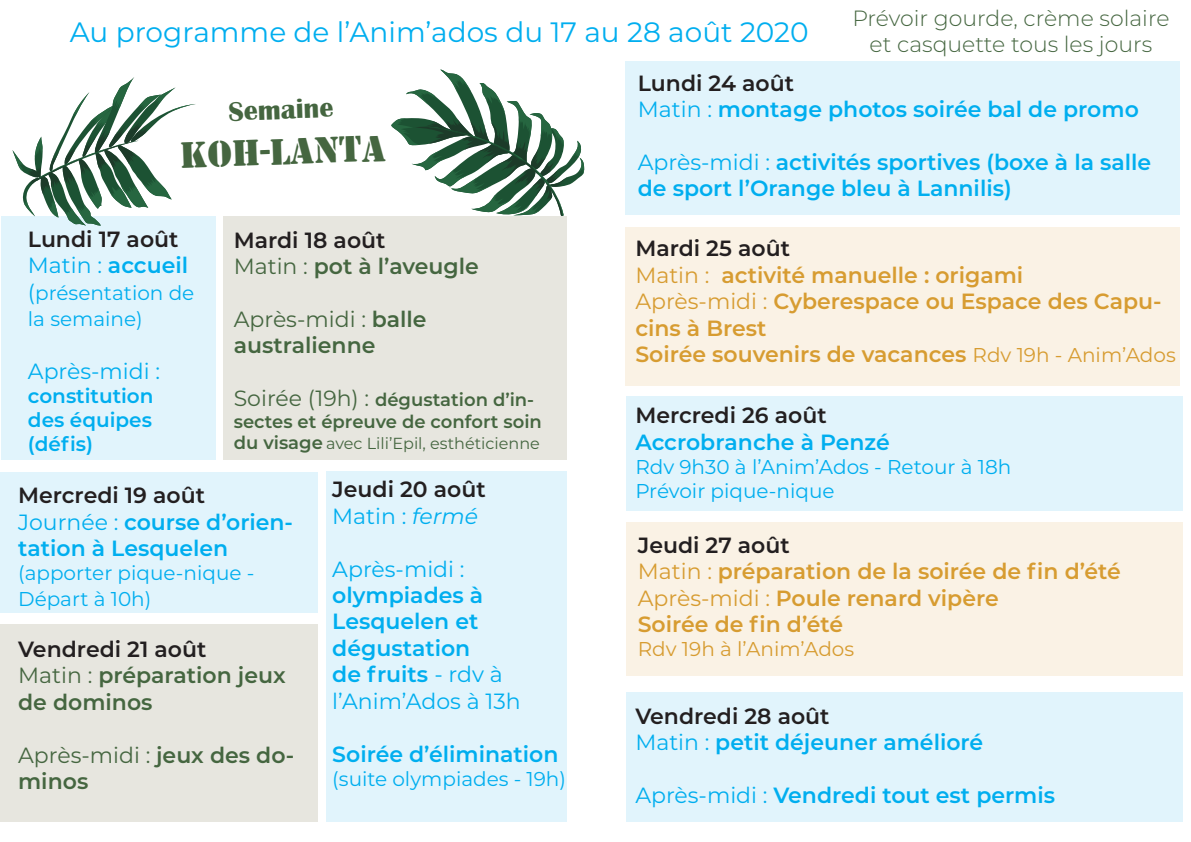
<style>
.page{position:relative;width:1191px;height:842px;background:#fff}
.page>*{position:absolute;margin:0;border:0;box-sizing:border-box;transform-origin:0 0}
.t1{font:38px "Stencil";color:#456640}
.t2{font:28px "Montserrat";color:#00aeef}
.t3{font:700 28px "Britannic";color:#456640}
.t4{font:600 22px/26.4px "Montserrat";color:#00aeef}
.t5{font:600 22px/26.4px "Montserrat";color:#d79c31}
.t6{font:600 22px "Montserrat";color:#231f20}
.t7{font:600 22px/26.4px "Montserrat";color:#456640}
.t8{font:22px/26.4px "Montserrat";color:#00aeef}
.t9{font:300 22px "Montserrat";color:#456640}
.t10{font:22px "Montserrat";color:#456640}
.t11{font:20px/26.4px "Montserrat";color:#00aeef}
.t12{font:600 20px/24px "Montserrat";color:#00aeef}
.t13{font:20px "Montserrat";color:#d79c31}
.t14{font:600 18px/21.6px "Montserrat";color:#456640}
.t15{font:16px "Montserrat";color:#456640}
.s1{font-weight:400}
.s2{font-size:22px}
.s3{font-weight:600}
.s4{font-weight:400;font-size:22px}
.s5{font-weight:600;font-size:18px}
.s6{font-style:italic}
.s7{font-weight:400;font-size:20px}
</style>
<div class="page">
<div style="left:1px;top:216px;width:214px;height:243px;background:#e1f4fc"></div>
<div style="left:625px;top:62px;width:554px;height:153px;background:#e1f4fc"></div>
<div style="left:625px;top:227px;width:554px;height:159px;background:#faf2e5"></div>
<div style="left:625px;top:396px;width:557px;height:114px;background:#e1f4fc"></div>
<div style="left:625px;top:522px;width:557px;height:154px;background:#faf2e5"></div>
<div style="left:625px;top:693px;width:557px;height:129px;background:#e1f4fc"></div>
<div style="left:223px;top:216px;width:343px;height:243px;background:#e7e6df"></div>
<div style="left:0;top:473px;width:317px;height:140px;background:#e1f4fc"></div>
<div style="left:326px;top:471px;width:240px;height:351px;background:#e1f4fc"></div>
<div style="left:0;top:624px;width:317px;height:198px;background:#e7e6df"></div>
<svg style="left:12px;top:77px;width:184px;height:149px"></svg>
<svg style="left:391px;top:70px;width:193px;height:147px"></svg>
<p class="t2" style="left:70px;top:13px;width:740px">Au programme de l’Anim’ados du 17 au 28 août 2020</p>
<p class="t9" style="left:852px;top:3px;width:319px">Prévoir gourde, crème solaire</p>
<p class="t9" style="left:869px;top:29px;width:284px">et casquette tous les jours</p>
<p class="t3" style="left:228px;top:95px;width:106px;rotate:-2deg">Semaine</p>
<p class="t1" style="left:179px;top:133px;width:207px;rotate:-2deg">Koh-Lanta</p>
<p class="t6" style="left:28px;top:224px;width:152px">Lundi 17 août</p>
<p class="t4" style="left:28px;top:251px;width:162px"><span class="s1">Matin :</span> accueil</p>
<p class="t11" style="left:28px;top:279px;width:168px"><span class="s2">(</span>présentation de la semaine)</p>
<p class="t8" style="left:28px;top:357px;width:134px">Après-midi :</p>
<p class="t12" style="left:28px;top:383px;width:127px">constitution</p>
<p class="t12" style="left:28px;top:407px;width:126px">des équipes (défis)</p>
<p class="t6" style="left:234px;top:224px;width:153px">Mardi 18 août</p>
<p class="t7" style="left:234px;top:252px;width:247px"><span class="s1">Matin :</span> pot à l’aveugle</p>
<p class="t10" style="left:234px;top:304px;width:194px">Après-midi : <span class="s3">balle</span></p>
<p class="t7" style="left:234px;top:331px;width:143px">australienne</p>
<p class="t14" style="left:234px;top:388px;width:309px"><span class="s4">Soirée (19h) :</span> dégustation d’in&shy;sectes et épreuve de confort soin</p>
<p class="t15" style="left:234px;top:433px;width:308px"><span class="s5">du visage</span> avec Lili’Epil, esthéticienne</p>
<p class="t6" style="left:18px;top:480px;width:188px">Mercredi 19 août</p>
<p class="t4" style="left:18px;top:507px;width:276px"><span class="s1">Journée :</span> course d’orien&shy;tation à Lesquelen</p>
<p class="t11" style="left:18px;top:559px;width:238px">(apporter pique-nique -</p>
<p class="t11" style="left:18px;top:585px;width:135px">Départ à 10h)</p>
<p class="t6" style="left:18px;top:634px;width:190px">Vendredi 21 août</p>
<p class="t7" style="left:18px;top:661px;width:269px"><span class="s1">Matin :</span> préparation jeux de dominos</p>
<p class="t7" style="left:18px;top:741px;width:277px"><span class="s1">Après-midi :</span> jeux des do&shy;minos</p>
<p class="t6" style="left:332px;top:474px;width:155px">Jeudi 20 août</p>
<p class="t8" style="left:332px;top:502px;width:147px">Matin : <span class="s6">fermé</span></p>
<p class="t8" style="left:332px;top:555px;width:134px">Après-midi :</p>
<p class="t4" style="left:332px;top:581px;width:152px">olympiades à</p>
<p class="t4" style="left:332px;top:607px;width:148px">Lesquelen et</p>
<p class="t8" style="left:332px;top:634px;width:190px"><span class="s3">dégustation<br>de fruits</span> - rdv à l’Anim’Ados à 13h</p>
<p class="t4" style="left:332px;top:739px;width:228px">Soirée d’élimination</p>
<p class="t11" style="left:332px;top:764px;width:235px">(suite olympiades - 19h)</p>
<p class="t6" style="left:638px;top:67px;width:158px">Lundi 24 août</p>
<p class="t4" style="left:638px;top:95px;width:502px"><span class="s1">Matin :</span> montage photos soirée bal de promo</p>
<p class="t4" style="left:638px;top:148px;width:515px"><span class="s1">Après-midi :</span> activités sportives (boxe à la salle de sport l’Orange bleu à Lannilis)</p>
<p class="t6" style="left:635px;top:233px;width:156px">Mardi 25 août</p>
<p class="t5" style="left:635px;top:261px;width:389px"><span class="s1">Matin :</span> activité manuelle : origami</p>
<p class="t5" style="left:635px;top:287px;width:528px"><span class="s1">Après-midi :</span> Cyberespace ou Espace des Capu&shy;cins à Brest</p>
<p class="t5" style="left:635px;top:340px;width:542px">Soirée souvenirs de vacances <span class="s7">Rdv 19h - Anim’Ados</span></p>
<p class="t6" style="left:635px;top:400px;width:193px">Mercredi 26 août</p>
<p class="t4" style="left:635px;top:428px;width:256px">Accrobranche à Penzé</p>
<p class="t11" style="left:635px;top:453px;width:377px">Rdv 9h30 à l’Anim’Ados - Retour à 18h</p>
<p class="t11" style="left:635px;top:477px;width:201px">Prévoir pique-nique</p>
<p class="t6" style="left:638px;top:529px;width:153px">Jeudi 27 août</p>
<p class="t5" style="left:638px;top:557px;width:484px"><span class="s1">Matin :</span> préparation de la soirée de fin d’été</p>
<p class="t5" style="left:638px;top:583px;width:362px"><span class="s1">Après-midi :</span> Poule renard vipère</p>
<p class="t5" style="left:638px;top:610px;width:207px">Soirée de fin d’été</p>
<p class="t13" style="left:638px;top:635px;width:218px">Rdv 19h à l’Anim’Ados</p>
<p class="t6" style="left:635px;top:700px;width:196px">Vendredi 28 août</p>
<p class="t4" style="left:635px;top:728px;width:349px"><span class="s1">Matin :</span> petit déjeuner amélioré</p>
<p class="t4" style="left:635px;top:781px;width:421px"><span class="s1">Après-midi :</span> Vendredi tout est permis</p>
</div>
